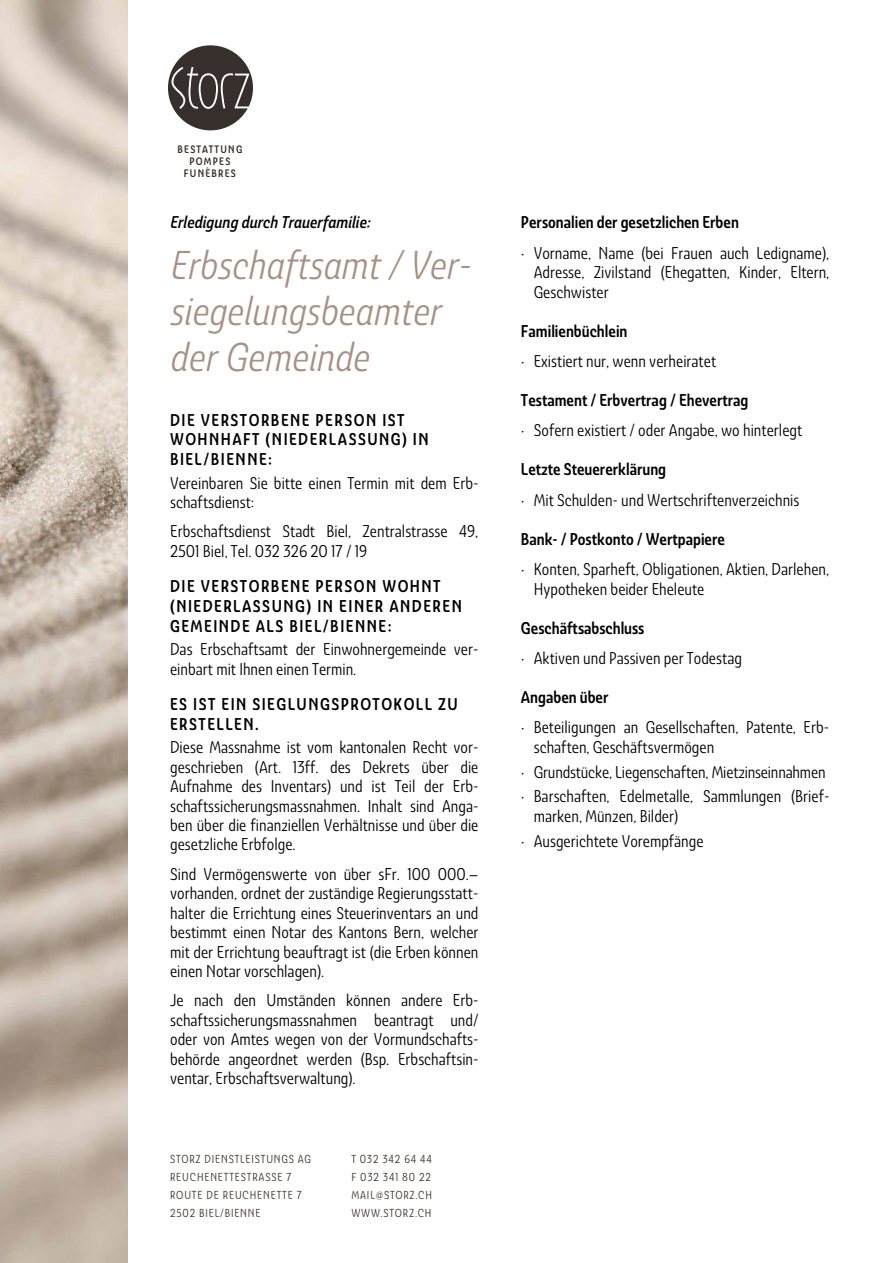
<style>
.page{position:relative;width:893px;height:1263px;background:#fff}
.page>*{position:absolute;margin:0;border:0;box-sizing:border-box;transform-origin:0 0}
.t1{font:italic 39px/45.8px "Ashemore Cond";color:#a89184}
.t2{font:16.5px/19.5px "Ashemore Cond";color:#000}
.t3{font:500 16.5px/19.6px "Ashemore Cond";letter-spacing:.09em;color:#000}
.t4{font:italic 500 16.5px "Ashemore Cond";color:#000}
.t5{font:11.25px/18px "Ashemore Cond";letter-spacing:.075em;color:#372f2b}
.t6{font:500 10.5px/12px "Ashemore Cond";letter-spacing:.12em;color:#372f2b;text-align:center}
.s1{font-weight:500}
</style>
<div class="page">
<img style="left:0;top:0;width:128px;height:1263px">
<svg style="left:168px;top:45px;width:85px;height:85px"></svg>
<p class="t6" style="left:178px;top:143px;width:66px">BESTATTUNG<br>POMPES<br>FUNÈBRES</p>
<p class="t4" style="left:170px;top:216px;width:202px">Erledigung durch Trauerfamilie:</p>
<h1 class="t1" style="left:170px;top:246px;width:303px">Erbschaftsamt / Ver&shy;siegelungsbeamter der Gemeinde</h1>
<p class="t3" style="left:170px;top:410px;width:260px">DIE VERSTORBENE PERSON IST<br>WOHNHAFT (NIEDERLASSUNG) IN<br>BIEL/BIENNE:</p>
<p class="t2" style="left:170px;top:475px;width:310px">Vereinbaren Sie bitte einen Termin mit dem Erb&shy;schaftsdienst:</p>
<p class="t2" style="left:170px;top:523px;width:310px">Erbschaftsdienst Stadt Biel, Zentralstrasse 49,<br>2501 Biel, Tel. 032 326 20 17 / 19</p>
<p class="t3" style="left:170px;top:577px;width:293px">DIE VERSTORBENE PERSON WOHNT (NIEDERLASSUNG) IN EINER ANDEREN<br>GEMEINDE ALS BIEL/BIENNE:</p>
<p class="t2" style="left:170px;top:641px;width:310px">Das Erbschaftsamt der Einwohnergemeinde ver&shy;einbart mit Ihnen einen Termin.</p>
<p class="t3" style="left:170px;top:694px;width:289px">ES IST EIN SIEGLUNGSPROTOKOLL ZU<br>ERSTELLEN.</p>
<p class="t2" style="left:170px;top:739px;width:310px;text-align:justify">Diese Massnahme ist vom kantonalen Recht vor&shy;geschrieben (Art. 13ff. des Dekrets über die Aufnahme des Inventars) und ist Teil der Erb&shy;schaftssicherungsmassnahmen. Inhalt sind Anga&shy;ben über die finanziellen Verhältnisse und über die gesetzliche Erbfolge.</p>
<p class="t2" style="left:170px;top:866px;width:310px;text-align:justify">Sind Vermögenswerte von über sFr. 100 000.– vorhanden, ordnet der zuständige Regierungsstatt&shy;halter die Errichtung eines Steuerinventars an und bestimmt einen Notar des Kantons Bern, welcher mit der Errichtung beauftragt ist (die Erben können einen Notar vorschlagen).</p>
<p class="t2" style="left:170px;top:992px;width:310px;text-align:justify">Je nach den Umständen können andere Erb&shy;schaftssicherungsmassnahmen beantragt und/ oder von Amtes wegen von der Vormundschafts&shy;behörde angeordnet werden (Bsp. Erbschaftsin&shy;ventar, Erbschaftsverwaltung).</p>
<p class="t5" style="left:170px;top:1150px;width:142px">STORZ DIENSTLEISTUNGS AG<br>REUCHENETTESTRASSE 7<br>ROUTE DE REUCHENETTE 7<br>2502 BIEL/BIENNE</p>
<p class="t5" style="left:351px;top:1150px;width:82px;text-align:justify">T 032 342 64 44<br>F 032 341 80 22<br>MAIL@STORZ.CH WWW.STORZ.CH</p>
<p class="t2" style="left:521px;top:209px;width:310px;line-height:30.3px"><span class="s1">Personalien der gesetzlichen Erben<br></span>⋅ Vorname, Name (bei Frauen auch Ledigname),</p>
<p class="t2" style="left:534px;top:264px;width:297px">Adresse, Zivilstand (Ehegatten, Kinder, Eltern,<br>Geschwister</p>
<p class="t2" style="left:521px;top:317px;width:197px;line-height:30.5px"><span class="s1">Familienbüchlein<br></span>⋅ Existiert nur, wenn verheiratet</p>
<p class="t2" style="left:521px;top:386px;width:283px;line-height:30.5px"><span class="s1">Testament / Erbvertrag / Ehevertrag<br></span>⋅ Sofern existiert / oder Angabe, wo hinterlegt</p>
<p class="t2" style="left:521px;top:456px;width:280px;line-height:30.5px"><span class="s1">Letzte Steuererklärung<br></span>⋅ Mit Schulden- und Wertschriftenverzeichnis</p>
<p class="t2" style="left:521px;top:525px;width:310px;line-height:30.3px"><span class="s1">Bank- / Postkonto / Wertpapiere<br></span>⋅ Konten, Sparheft, Obligationen, Aktien, Darlehen,</p>
<p class="t2" style="left:534px;top:580px;width:172px">Hypotheken beider Eheleute</p>
<p class="t2" style="left:521px;top:614px;width:223px;line-height:30.5px"><span class="s1">Geschäftsabschluss<br></span>⋅ Aktiven und Passiven per Todestag</p>
<p class="t2" style="left:521px;top:683px;width:310px;line-height:30.3px"><span class="s1">Angaben über<br></span>⋅ Beteiligungen an Gesellschaften, Patente, Erb-</p>
<p class="t2" style="left:521px;top:736px;width:310px;line-height:24.9px;text-indent:13px">schaften, Geschäftsvermögen<br>⋅ Grundstücke, Liegenschaften, Mietzinseinnahmen ⋅ Barschaften, Edelmetalle, Sammlungen (Brief-</p>
<p class="t2" style="left:521px;top:805px;width:184px;line-height:24.6px;text-indent:13px">marken, Münzen, Bilder)<br>⋅ Ausgerichtete Vorempfänge</p>
</div>
